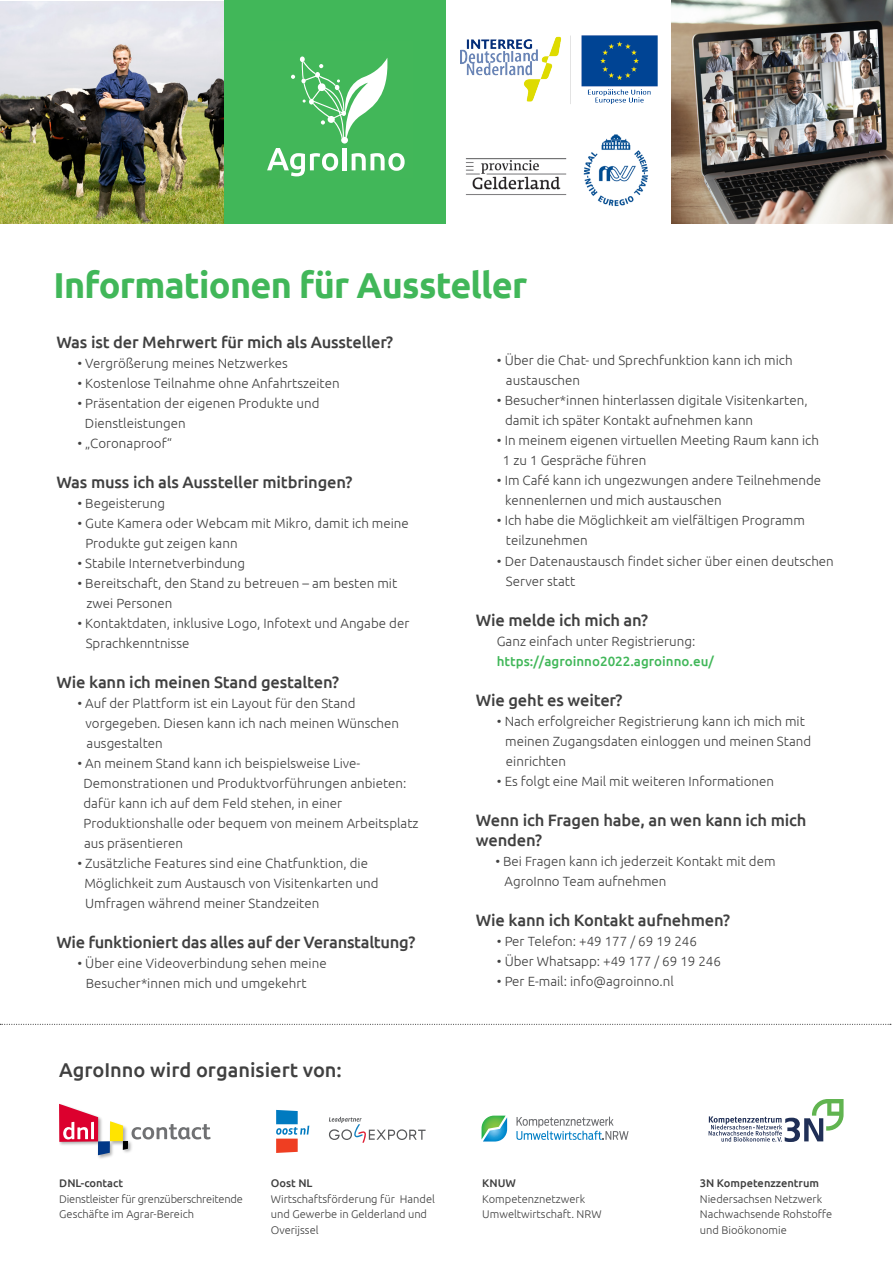
<style>
.page{position:relative;width:893px;height:1263px;background:#fff}
.page>*{position:absolute;margin:0;border:0;box-sizing:border-box;transform-origin:0 0}
.t1{font:700 36px "Ubuntu";letter-spacing:-.02em;color:#41b759}
.t2{font:500 19.95px "Ubuntu";color:#404040}
.t3{font:500 16.5px/20px "Ubuntu";letter-spacing:-.01em;color:#404040}
.t4{font:300 13.35px/20px "Ubuntu";color:#404040}
.t5{font:500 13.35px "Ubuntu";color:#41b759}
.t6{font:300 11.1px/15.6px "Ubuntu";color:#404040}
.t7{font:300 11.1px/15.6px "Ubuntu";letter-spacing:-.02em;color:#404040}
.t8{font:500 11.1px "Ubuntu";color:#404040}
</style>
<div class="page">
<img style="left:0;top:2px;width:224px;height:222px">
<div style="left:224px;top:0;width:222px;height:224px;background:#41b759"></div>
<svg style="left:267px;top:56px;width:138px;height:121px"></svg>
<img style="left:671px;top:0;width:222px;height:224px">
<svg style="left:0;top:1024px;width:891px;height:1px"></svg>
<img style="left:461px;top:35px;width:197px;height:69px">
<img style="left:583px;top:134px;width:66px;height:73px">
<img style="left:465px;top:158px;width:102px;height:37px">
<svg style="left:709px;top:1099px;width:134px;height:43px"></svg>
<img style="left:98px;top:1155px;width:14px;height:4px">
<svg style="left:59px;top:1104px;width:152px;height:51px"></svg>
<svg style="left:276px;top:1110px;width:33px;height:43px"></svg>
<svg style="left:329px;top:1117px;width:97px;height:26px"></svg>
<svg style="left:516px;top:1117px;width:113px;height:23px"></svg>
<svg style="left:482px;top:1115px;width:25px;height:26px"></svg>
<p class="t1" style="left:53px;top:263px;width:475px">Informationen für Aussteller</p>
<p class="t3" style="left:56px;top:331px;width:338px">Was ist der Mehrwert für mich als Aussteller?</p>
<p class="t4" style="left:77px;top:353px;width:212px">• Vergrößerung meines Netzwerkes</p>
<p class="t4" style="left:77px;top:373px;width:264px">• Kostenlose Teilnahme ohne Anfahrtszeiten</p>
<p class="t4" style="left:85px;top:393px;width:236px;text-indent:-8px">• Präsentation der eigenen Produkte und<br>Dienstleistungen</p>
<p class="t4" style="left:77px;top:433px;width:96px">• „Coronaproof“</p>
<p class="t3" style="left:56px;top:471px;width:298px">Was muss ich als Aussteller mitbringen?</p>
<p class="t4" style="left:77px;top:493px;width:89px">• Begeisterung</p>
<p class="t4" style="left:85px;top:513px;width:325px;text-indent:-8px">• Gute Kamera oder Webcam mit Mikro, damit ich meine<br>Produkte gut zeigen kann</p>
<p class="t4" style="left:77px;top:553px;width:169px">• Stabile Internetverbindung</p>
<p class="t4" style="left:87px;top:573px;width:312px;text-indent:-9px">• Bereitschaft, den Stand zu betreuen – am besten mit zwei Personen</p>
<p class="t4" style="left:86px;top:613px;width:325px;text-indent:-8px">• Kontaktdaten, inklusive Logo, Infotext und Angabe der<br>Sprachkenntnisse</p>
<p class="t3" style="left:56px;top:672px;width:284px">Wie kann ich meinen Stand gestalten?</p>
<p class="t4" style="left:85px;top:693px;width:315px;text-indent:-8px">• Auf der Plattform ist ein Layout für den Stand vorgegeben. Diesen kann ich nach meinen Wünschen ausgestalten</p>
<p class="t4" style="left:84px;top:753px;width:324px;text-indent:-6px">• An meinem Stand kann ich beispielsweise Live-<br>Demonstrationen und Produktvorführungen anbieten: dafür kann ich auf dem Feld stehen, in einer</p>
<p class="t4" style="left:84px;top:813px;width:337px">Produktionshalle oder bequem von meinem Arbeitsplatz aus präsentieren</p>
<p class="t4" style="left:84px;top:853px;width:296px;text-indent:-7px">• Zusätzliche Features sind eine Chatfunktion, die<br>Möglichkeit zum Austausch von Visitenkarten und<br>Umfragen während meiner Standzeiten</p>
<p class="t3" style="left:56px;top:932px;width:360px">Wie funktioniert das alles auf der Veranstaltung?</p>
<p class="t4" style="left:77px;top:953px;width:251px">• Über eine Videoverbindung sehen meine</p>
<p class="t4" style="left:86px;top:973px;width:222px">Besucher*innen mich und umgekehrt</p>
<p class="t2" style="left:59px;top:1057px;width:284px">AgroInno wird organisiert von:</p>
<p class="t8" style="left:59px;top:1176px;width:65px">DNL-contact</p>
<p class="t7" style="left:59px;top:1190px;width:185px">Dienstleister für grenzüberschreitende<br>Geschäfte im Agrar-Bereich</p>
<p class="t8" style="left:271px;top:1176px;width:43px">Oost NL</p>
<p class="t6" style="left:271px;top:1190px;width:166px">Wirtschaftsförderung für Handel und Gewerbe in Gelderland und<br>Overijssel</p>
<p class="t4" style="left:506px;top:350px;width:288px;text-indent:-9px">• Über die Chat- und Sprechfunktion kann ich mich austauschen</p>
<p class="t4" style="left:505px;top:390px;width:304px;text-indent:-8px">• Besucher*innen hinterlassen digitale Visitenkarten, damit ich später Kontakt aufnehmen kann</p>
<p class="t4" style="left:497px;top:430px;width:324px">• In meinem eigenen virtuellen Meeting Raum kann ich</p>
<p class="t4" style="left:503px;top:450px;width:145px">1 zu 1 Gespräche führen</p>
<p class="t4" style="left:505px;top:470px;width:318px;text-indent:-8px">• Im Café kann ich ungezwungen andere Teilnehmende kennenlernen und mich austauschen</p>
<p class="t4" style="left:506px;top:510px;width:300px;text-indent:-9px">• Ich habe die Möglichkeit am vielfältigen Programm teilzunehmen</p>
<p class="t4" style="left:506px;top:550px;width:329px;text-indent:-9px">• Der Datenaustausch findet sicher über einen deutschen<br>Server statt</p>
<p class="t3" style="left:476px;top:609px;width:174px">Wie melde ich mich an?</p>
<p class="t4" style="left:497px;top:630px;width:200px">Ganz einfach unter Registrierung:</p>
<p class="t5" style="left:497px;top:652px;width:219px">https://agroinno2022.agroinno.eu/</p>
<p class="t3" style="left:476px;top:689px;width:148px">Wie geht es weiter?</p>
<p class="t4" style="left:505px;top:711px;width:307px;text-indent:-8px">• Nach erfolgreicher Registrierung kann ich mich mit meinen Zugangsdaten einloggen und meinen Stand einrichten</p>
<p class="t4" style="left:497px;top:771px;width:279px">• Es folgt eine Mail mit weiteren Informationen</p>
<p class="t3" style="left:476px;top:809px;width:332px">Wenn ich Fragen habe, an wen kann ich mich wenden?</p>
<p class="t4" style="left:495px;top:851px;width:282px">• Bei Fragen kann ich jederzeit Kontakt mit dem</p>
<p class="t4" style="left:504px;top:871px;width:164px">AgroInno Team aufnehmen</p>
<p class="t3" style="left:476px;top:909px;width:256px">Wie kann ich Kontakt aufnehmen?</p>
<p class="t4" style="left:497px;top:931px;width:202px">• Per Telefon: +49 177 / 69 19 246</p>
<p class="t4" style="left:497px;top:951px;width:226px">• Über Whatsapp: +49 177 / 69 19 246</p>
<p class="t4" style="left:497px;top:971px;width:178px">• Per E-mail: info@agroinno.nl</p>
<p class="t8" style="left:482px;top:1176px;width:35px">KNUW</p>
<p class="t6" style="left:482px;top:1190px;width:104px">Kompetenznetzwerk</p>
<p class="t6" style="left:482px;top:1206px;width:121px">Umweltwirtschaft. NRW</p>
<p class="t8" style="left:700px;top:1176px;width:121px">3N Kompetenzzentrum</p>
<p class="t6" style="left:700px;top:1190px;width:124px">Niedersachsen Netzwerk</p>
<p class="t6" style="left:700px;top:1206px;width:134px">Nachwachsende Rohstoffe</p>
<p class="t6" style="left:700px;top:1221px;width:89px">und Bioökonomie</p>
</div>
